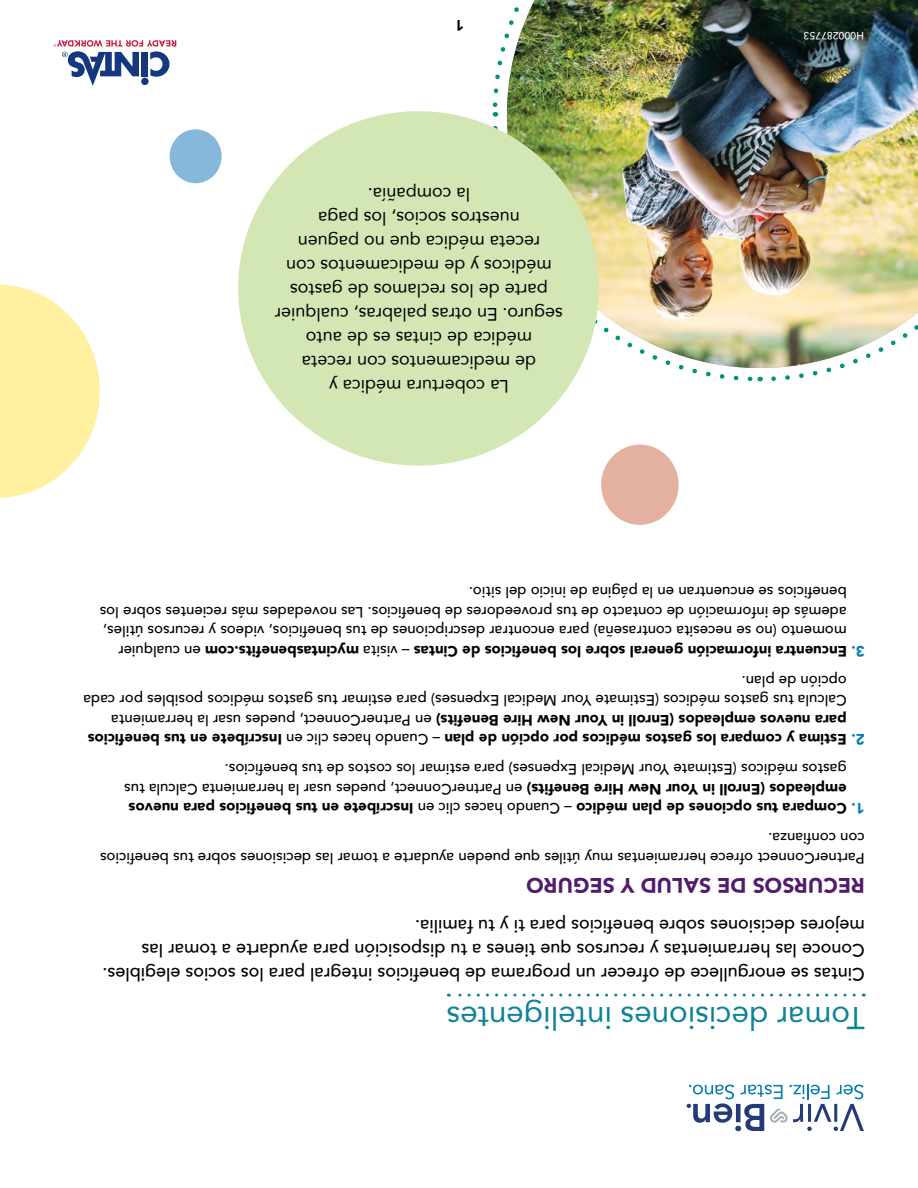
<style>
.page{position:relative;width:918px;height:1188px;background:#fff}
.page>*{position:absolute;margin:0;border:0;box-sizing:border-box;transform-origin:0 0}
.t1{font:31.5px "Avenir";color:#0e8296}
.t2{font:900 21px "Avenir";color:#511c6c}
.t3{font:500 18px/24px "Avenir";color:#000}
.t4{font:18px/24px "Avenir";color:#000;text-align:center}
.t5{font:500 15px/19.5px "Avenir";color:#000}
.t6{font:900 15px "Avenir";color:#000}
.t7{font:500 10.5px "Avenir";color:#fff}
.s1{font-weight:900;color:#007bb6}
.s2{font-weight:900}
</style>
<div class="page">
<svg style="left:492px;top:33px;width:15px;height:84px"></svg>
<img style="left:507px;top:0;width:411px;height:368px">
<svg style="left:0;top:284px;width:100px;height:214px"></svg>
<div style="left:170px;top:129px;width:52px;height:54px;background:#85b8db;border-radius:50%"></div>
<div style="left:238px;top:111px;width:361px;height:355px;background:#d3e7b5;border-radius:50%"></div>
<svg style="left:448px;top:994px;width:406px;height:3px"></svg>
<svg style="left:687px;top:1085px;width:177px;height:46px"></svg>
<svg style="left:54px;top:40px;width:122px;height:46px"></svg>
<div style="left:601px;top:445px;width:78px;height:80px;background:#e4b1a0;border-radius:50%"></div>
<p class="t6" style="left:464px;top:38px;width:10px;rotate:-180deg">1</p>
<p class="t4" style="left:563px;top:399px;width:290px;rotate:-180deg">La cobertura médica y<br>de medicamentos con receta médica de cintas es de auto seguro. En otras palabras, cualquier parte de los reclamos de gastos médicos y de medicamentos con receta médica que no paguen nuestros socios, los paga<br>la compañía.</p>
<p class="t7" style="left:864px;top:45px;width:62px;rotate:-180deg">H000287753</p>
<p class="t5" style="left:847px;top:661px;width:749px;text-indent:-18px;rotate:-180deg"><span class="s1">3.</span> <span class="s2">Encuentra información general sobre los beneficios de Cintas</span> – visita <span class="s2">mycintasbenefits.com</span> en cualquier momento (no se necesita contraseña) para encontrar descripciones de tus beneficios, videos y recursos útiles, además de información de contacto de tus proveedores de beneficios. Las novedades más recientes sobre los beneficios se encuentran en la página de inicio del sitio.</p>
<p class="t5" style="left:847px;top:750px;width:765px;text-indent:-18px;rotate:-180deg"><span class="s1">2.</span> <span class="s2">Estima y compara los gastos médicos por opción de plan</span> – Cuando haces clic en <span class="s2">Inscríbete en tus beneficios para nuevos empleados (Enroll in Your New Hire Benefits)</span> en PartnerConnect, puedes usar la herramienta Calcula tus gastos médicos (Estimate Your Medical Expenses) para estimar tus gastos médicos posibles por cada opción de plan.</p>
<p class="t5" style="left:847px;top:819px;width:724px;text-indent:-18px;rotate:-180deg"><span class="s1">1.</span> <span class="s2">Compara tus opciones de plan médico</span> – Cuando haces clic en <span class="s2">Inscríbete en tus beneficios para nuevos empleados (Enroll in Your New Hire Benefits)</span> en PartnerConnect, puedes usar la herramienta Calcula tus gastos médicos (Estimate Your Medical Expenses) para estimar los costos de tus beneficios.</p>
<p class="t5" style="left:865px;top:868px;width:766px;rotate:-180deg">PartnerConnect ofrece herramientas muy útiles que pueden ayudarte a tomar las decisiones sobre tus beneficios con confianza.</p>
<h2 class="t2" style="left:865px;top:903px;width:340px;rotate:-180deg">RECURSOS DE SALUD Y SEGURO</h2>
<p class="t3" style="left:865px;top:987px;width:764px;rotate:-180deg">Cintas se enorgullece de ofrecer un programa de beneficios integral para los socios elegibles.<br>Conoce las herramientas y recursos que tienes a tu disposición para ayudarte a tomar las mejores decisiones sobre beneficios para ti y tu familia.</p>
<h1 class="t1" style="left:865px;top:1043px;width:419px;rotate:-180deg">Tomar decisiones inteligentes</h1>
</div>
